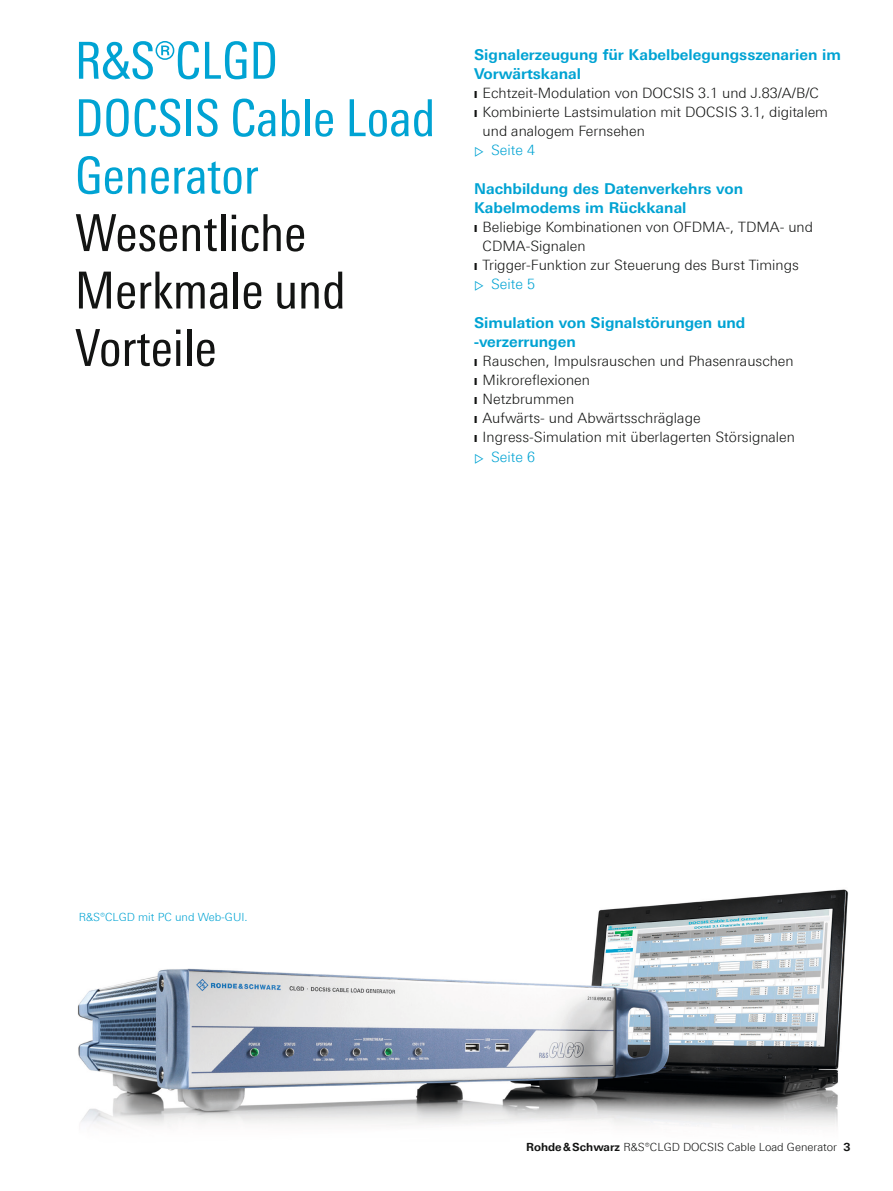
<style>
.page{position:relative;width:893px;height:1191px;background:#fff}
.page>*{position:absolute;margin:0;border:0;box-sizing:border-box;transform-origin:0 0}
.t1{font:51px/57.4px "Linotype Univers 420 Cn";color:#00a3d3}
.t2{font:51px/57.4px "Linotype Univers 420 Cn";color:#131413}
.t3{font:700 15px/19.2px "Linotype Univers 630";color:#00a3d3}
.t4{font:300 14.25px/19.2px "Linotype Univers 330";color:#131413}
.t5{font:300 14.25px "Linotype Univers 330";color:#00a3d3}
.t6{font:300 11.25px "Linotype Univers 330";color:#131413}
.t7{font:300 11.25px "Linotype Univers 330";color:#00a3d3}
.s1{font-size:12px}
.s2{font-size:12px;color:#00a3d3}
.s3{color:#00a3d3}
.s4{font-family:"Linotype Univers 630";font-weight:700}
</style>
<div class="page">
<img style="left:77px;top:889px;width:772px;height:237px">
<h1 class="t1" style="left:75px;top:32px;width:362px">R&amp;S®CLGD<br>DOCSIS Cable Load<br>Generator</h1>
<h1 class="t2" style="left:75px;top:204px;width:272px">Wesentliche<br>Merkmale und<br>Vorteile</h1>
<p class="t3" style="left:474px;top:45px;width:368px">Signalerzeugung für Kabelbelegungsszenarien im<br>Vorwärtskanal</p>
<p class="t4" style="left:474px;top:83px;width:346px">❙ Echtzeit-Modulation von DOCSIS 3.1 und J.83/A/B/C</p>
<p class="t4" style="left:474px;top:102px;width:355px">❙ Kombinierte Lastsimulation mit DOCSIS 3.1, digitalem</p>
<p class="t4" style="left:483px;top:121px;width:164px">und analogem Fernsehen</p>
<p class="t5" style="left:474px;top:142px;width:62px"><span class="s1">▷</span> Seite 4</p>
<p class="t3" style="left:474px;top:178px;width:271px">Nachbildung des Datenverkehrs von<br>Kabelmodems im Rückkanal</p>
<p class="t4" style="left:474px;top:217px;width:340px">❙ Beliebige Kombinationen von OFDMA-, TDMA- und</p>
<p class="t4" style="left:483px;top:236px;width:104px">CDMA-Signalen</p>
<p class="t4" style="left:474px;top:255px;width:326px">❙ Trigger-Funktion zur Steuerung des Burst Timings</p>
<p class="t5" style="left:474px;top:276px;width:62px"><span class="s1">▷</span> Seite 5</p>
<p class="t3" style="left:474px;top:312px;width:273px">Simulation von Signalstörungen und -verzerrungen</p>
<p class="t4" style="left:474px;top:351px;width:322px">❙ Rauschen, Impulsrauschen und Phasenrauschen ❙ Mikroreflexionen<br>❙ Netzbrummen<br>❙ Aufwärts- und Abwärtsschräglage<br>❙ Ingress-Simulation mit überlagerten Störsignalen <span class="s2">▷</span> <span class="s3">Seite 6</span></p>
<p class="t7" style="left:79px;top:910px;width:170px">R&amp;S®CLGD mit PC und Web-GUI.</p>
<p class="t6" style="left:526px;top:1140px;width:326px"><span class="s4">Rohde&amp;Schwarz</span> R&amp;S®CLGD DOCSIS Cable Load Generator <span class="s4">3</span></p>
</div>
